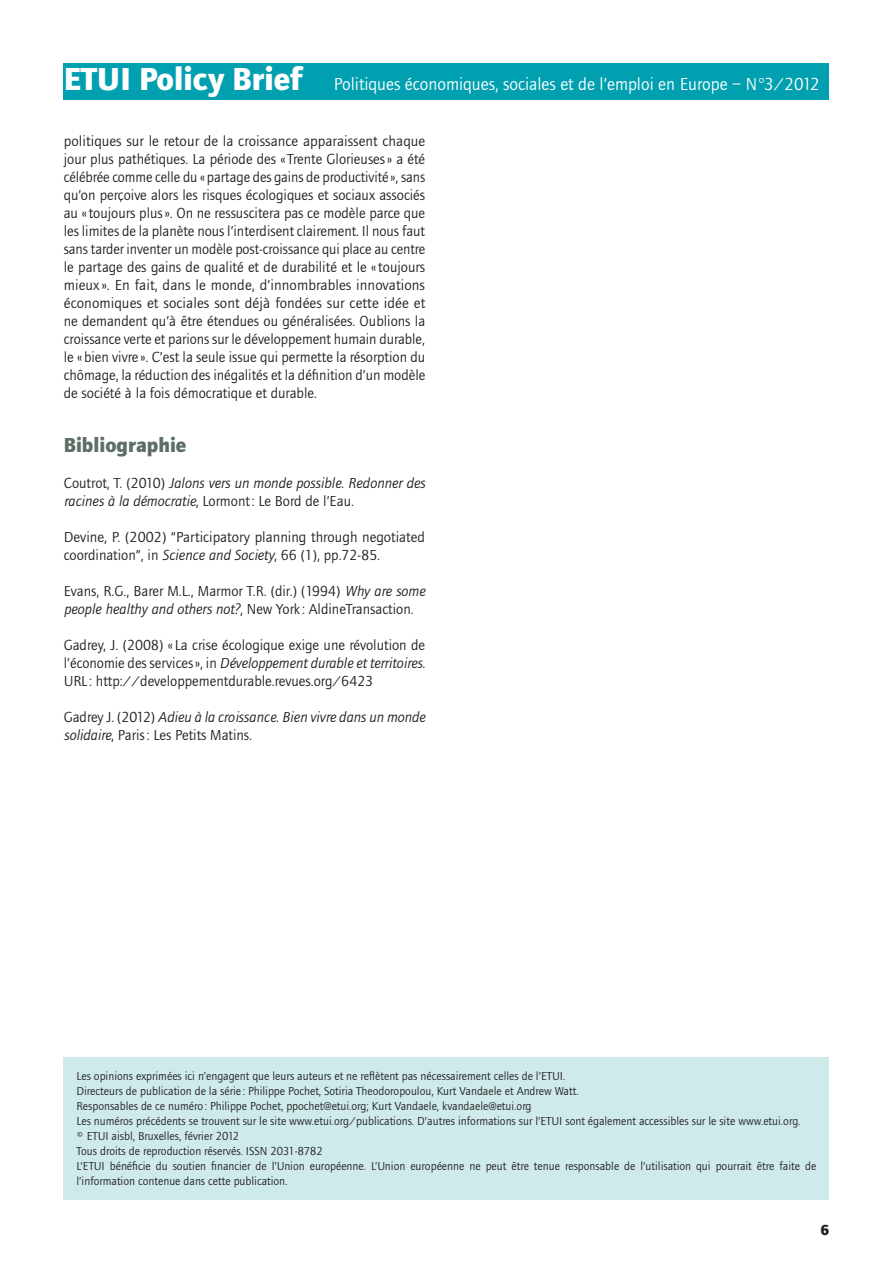
<style>
.page{position:relative;width:893px;height:1263px;background:#fff}
.page>*{position:absolute;margin:0;border:0;box-sizing:border-box;transform-origin:0 0}
.t1{font:700 21px "Foundry Journal";color:#5d6e65}
.t2{font:18px "Foundry Journal";color:#fff}
.t3{font:15px/18px "Foundry Journal";color:#231f20;text-align:justify}
.t4{font:italic 15px/18px "Foundry Journal";color:#231f20}
.t5{font:700 15px "Foundry Journal";color:#231f20}
.t6{font:12px/15px "Foundry Journal";color:#231f20}
.s1{font-weight:700;font-size:33px}
.s2{font-style:normal}
.s3{font-style:italic}
</style>
<div class="page">
<div style="left:64px;top:64px;width:765px;height:36px;background:#00a0b0"></div>
<div style="left:64px;top:1057px;width:765px;height:142px;background:#ceeaeb"></div>
<p class="t2" style="left:64px;top:74px;width:758px"><span class="s1">ETUI Policy Brief</span> Politiques économiques, sociales et de l’emploi en Europe – N°3/2012</p>
<p class="t3" style="left:64px;top:132px;width:363px">politiques sur le retour de la croissance apparaissent chaque jour plus pathétiques. La période des « Trente Glorieuses» a été célébrée comme celle du « partage des gains de productivité », sans qu’on perçoive alors les risques écologiques et sociaux associés au «toujours plus». On ne ressuscitera pas ce modèle parce que les limites de la planète nous l’interdisent clairement. Il nous faut sans tarder inventer un modèle post-croissance qui place au centre le partage des gains de qualité et de durabilité et le «toujours mieux ». En fait, dans le monde, d’innombrables innovations économiques et sociales sont déjà fondées sur cette idée et ne demandent qu’à être étendues ou généralisées. Oublions la croissance verte et parions sur le développement humain durable, le « bien vivre ». C’est la seule issue qui permette la résorption du chômage, la réduction des inégalités et la définition d’un modèle de société à la fois démocratique et durable.</p>
<h1 class="t1" style="left:64px;top:432px;width:124px">Bibliographie</h1>
<p class="t4" style="left:64px;top:474px;width:363px"><span class="s2">Coutrot, T. (2010)</span> Jalons vers un monde possible. Redonner des racines à la démocratie<span class="s2">, Lormont: Le Bord de l’Eau.</span></p>
<p class="t3" style="left:64px;top:528px;width:363px">Devine, P. (2002) “Participatory planning through negotiated coordination”, in <span class="s3">Science and Society</span>, 66 (1), pp.72-85.</p>
<p class="t3" style="left:64px;top:582px;width:363px">Evans, R.G., Barer M.L., Marmor T.R. (dir.) (1994) <span class="s3">Why are some people healthy and others not?</span>, New York : AldineTransaction.</p>
<p class="t3" style="left:64px;top:636px;width:363px">Gadrey, J. (2008) « La crise écologique exige une révolution de l’économie des services», in <span class="s3">Développement durable et territoires</span>.<br>URL : http://developpementdurable.revues.org/6423</p>
<p class="t4" style="left:64px;top:708px;width:363px"><span class="s2">Gadrey J. (2012)</span> Adieu à la croissance. Bien vivre dans un monde solidaire<span class="s2">, Paris: Les Petits Matins.</span></p>
<p class="t6" style="left:77px;top:1069px;width:741px">Les opinions exprimées ici n’engagent que leurs auteurs et ne reflètent pas nécessairement celles de l’ETUI.<br>Directeurs de publication de la série : Philippe Pochet, Sotiria Theodoropoulou, Kurt Vandaele et Andrew Watt.<br>Responsables de ce numéro : Philippe Pochet, ppochet@etui.org; Kurt Vandaele, kvandaele@etui.org<br>Les numéros précédents se trouvent sur le site www.etui.org/publications. D’autres informations sur l’ETUI sont également accessibles sur le site www.etui.org.<br>© ETUI aisbl, Bruxelles, février 2012<br>Tous droits de reproduction réservés. ISSN 2031-8782<br>L’ETUI bénéficie du soutien financier de l’Union européenne. L’Union européenne ne peut être tenue responsable de l’utilisation qui pourrait être faite de l’information contenue dans cette publication.</p>
<p class="t5" style="left:820px;top:1221px;width:10px">6</p>
</div>
